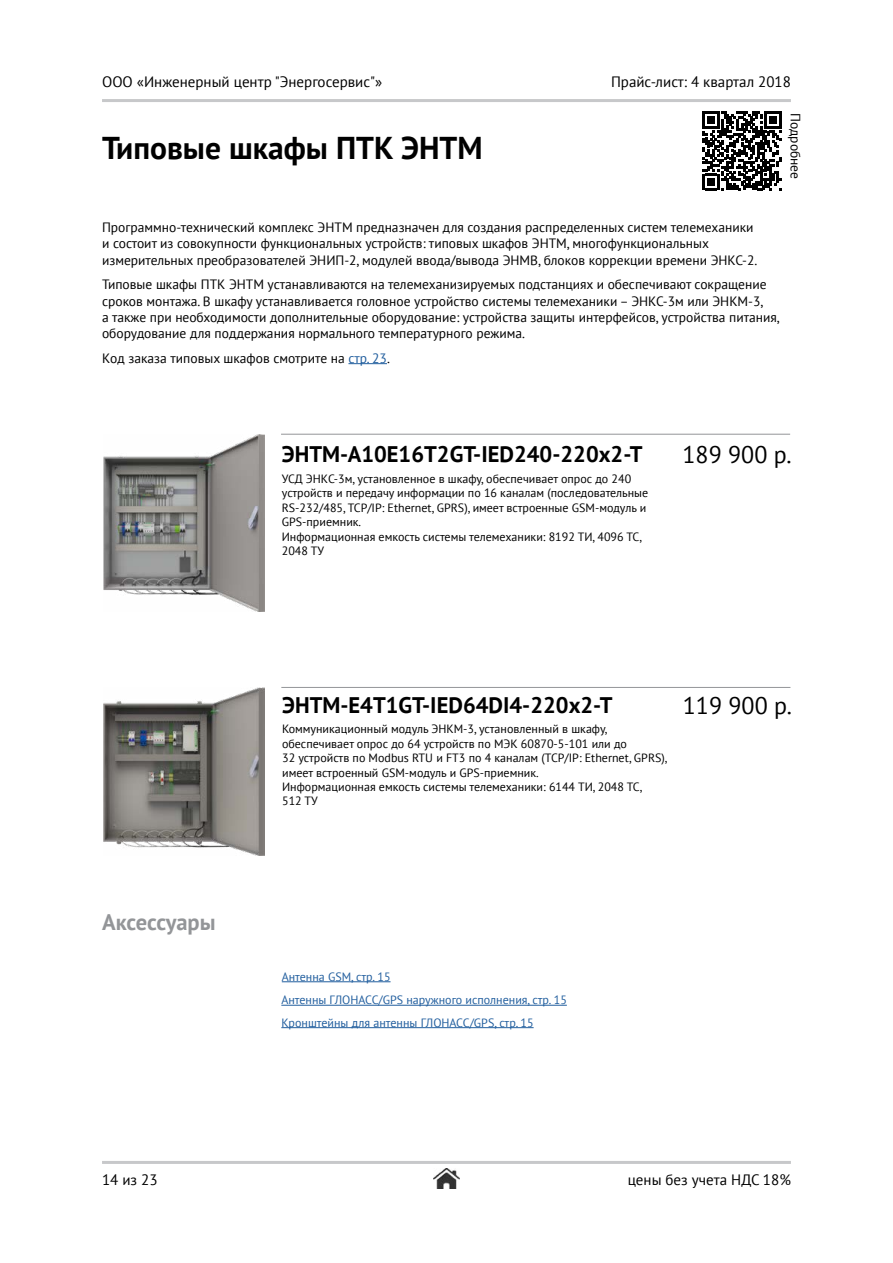
<style>
.page{position:relative;width:893px;height:1263px;background:#fff}
.page>*{position:absolute;margin:0;border:0;box-sizing:border-box;transform-origin:0 0}
.t1{font:700 31.5px "PT Sans";color:#000}
.t2{font:24px "PT Sans";color:#000}
.t3{font:700 22.5px "PT Sans";color:#000}
.t4{font:700 22.5px "PT Sans";letter-spacing:-.005em;color:#939598}
.t5{font:15px "PT Sans";color:#000}
.t6{font:13.5px/16.2px "PT Sans";color:#000}
.t7{font:12px/14.4px "PT Sans";color:#000}
.t8{font:12px/23px "PT Sans";color:#215e9e}
.s1{color:#215e9e}
</style>
<div class="page">
<hr style="left:281px;top:687px;width:509px;height:1px;background:#939598">
<img style="left:103px;top:688px;width:162px;height:167px">
<hr style="left:281px;top:434px;width:509px;height:1px;background:#939598">
<img style="left:103px;top:434px;width:162px;height:178px">
<hr style="left:348px;top:363px;width:39px;height:1px;background:#215e9e">
<hr style="left:282px;top:981px;width:109px;height:1px;background:#215e9e">
<svg style="left:703px;top:112px;width:78px;height:78px"></svg>
<hr style="left:281px;top:1005px;width:286px;height:1px;background:#215e9e">
<hr style="left:281px;top:1027px;width:253px;height:1px;background:#215e9e">
<hr style="left:102px;top:99px;width:689px;height:3px;background:#c7c8ca">
<hr style="left:102px;top:1161px;width:689px;height:3px;background:#c7c8ca">
<img style="left:433px;top:1168px;width:27px;height:20px">
<p class="t5" style="left:102px;top:72px;width:282px">ООО «Инженерный центр "Энергосервис"»</p>
<p class="t5" style="left:611px;top:72px;width:181px">Прайс-лист: 4 квартал 2018</p>
<h1 class="t1" style="left:102px;top:127px;width:382px">Типовые шкафы ПТК ЭНТМ</h1>
<p class="t6" style="left:804px;top:113px;width:67px;rotate:90deg">Подробнее</p>
<p class="t6" style="left:102px;top:219px;width:657px">Программно-технический комплекс ЭНТМ предназначен для создания распределенных систем телемеханики и состоит из совокупности функциональных устройств: типовых шкафов ЭНТМ, многофункциональных измерительных преобразователей ЭНИП-2, модулей ввода/вывода ЭНМВ, блоков коррекции времени ЭНКС-2.</p>
<p class="t6" style="left:102px;top:276px;width:679px">Типовые шкафы ПТК ЭНТМ устанавливаются на телемеханизируемых подстанциях и обеспечивают сокращение сроков монтажа. В шкафу устанавливается головное устройство системы телемеханики – ЭНКС-3м или ЭНКМ-3,<br>а также при необходимости дополнительные оборудование: устройства защиты интерфейсов, устройства питания, оборудование для поддержания нормального температурного режима.</p>
<p class="t6" style="left:102px;top:349px;width:289px">Код заказа типовых шкафов смотрите на <span class="s1">стр. 23</span>.</p>
<h3 class="t3" style="left:282px;top:439px;width:362px">ЭНТМ-A10E16T2GT-IED240-220x2-T</h3>
<h2 class="t2" style="left:683px;top:440px;width:111px">189 900 р.</h2>
<p class="t7" style="left:282px;top:471px;width:368px">УСД ЭНКС-3м, установленное в шкафу, обеспечивает опрос до 240 устройств и передачу информации по 16 каналам (последовательные RS-232/485, TCP/IP: Ethernet, GPRS), имеет встроенные GSM-модуль и GPS-приемник.<br>Информационная емкость системы телемеханики: 8192 ТИ, 4096 ТС, 2048 ТУ</p>
<h3 class="t4" style="left:102px;top:907px;width:115px">Аксессуары</h3>
<h3 class="t3" style="left:282px;top:690px;width:332px">ЭНТМ-E4T1GT-IED64DI4-220x2-T</h3>
<p class="t7" style="left:282px;top:722px;width:387px">Коммуникационный модуль ЭНКМ-3, установленный в шкафу, обеспечивает опрос до 64 устройств по МЭК 60870-5-101 или до<br>32 устройств по Modbus RTU и FT3 по 4 каналам (TCP/IP: Ethernet, GPRS), имеет встроенный GSM-модуль и GPS-приемник.<br>Информационная емкость системы телемеханики: 6144 ТИ, 2048 ТС,<br>512 ТУ</p>
<h2 class="t2" style="left:683px;top:690px;width:111px">119 900 р.</h2>
<p class="t8" style="left:281px;top:965px;width:287px">Антенна GSM, стр. 15<br>Антенны ГЛОНАСС/GPS наружного исполнения, стр. 15<br>Кронштейны для антенны ГЛОНАСС/GPS, стр. 15</p>
<p class="t5" style="left:102px;top:1170px;width:57px">14 из 23</p>
<p class="t5" style="left:628px;top:1170px;width:165px">цены без учета НДС 18%</p>
</div>
